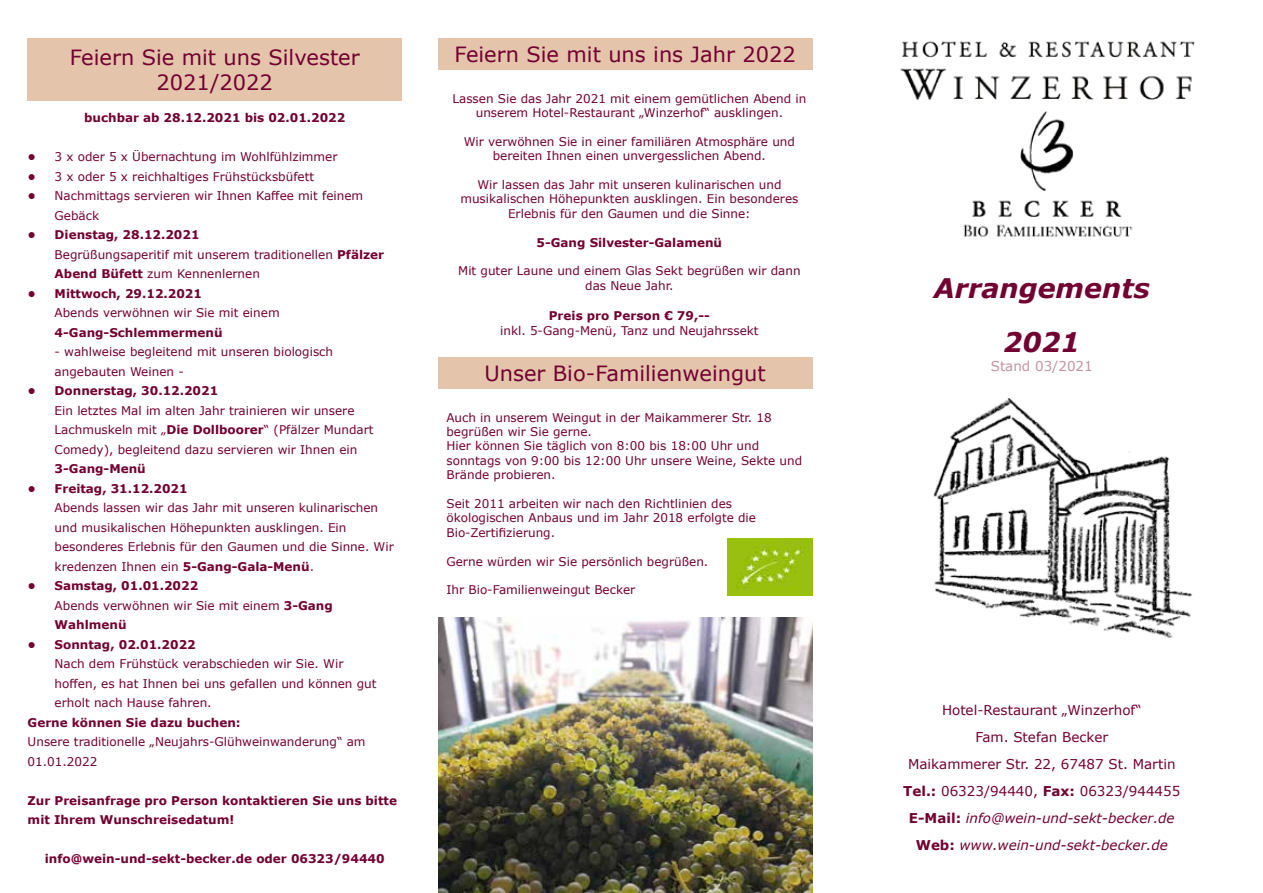
<style>
.page{position:relative;width:1263px;height:893px;background:#fff}
.page>*{position:absolute;margin:0;border:0;box-sizing:border-box;transform-origin:0 0}
.t1{font:italic 700 27px/54px "Verdana";color:#720031;text-align:center}
.t2{font:21px/25.2px "Verdana";color:#720031;text-align:center}
.t3{font:13.5px/27px "Verdana";color:#720031;text-align:center}
.t4{font:13.5px "Verdana";color:#c392a0}
.t5{font:12px/19.5px "Verdana";color:#720031}
.t6{font:700 12px/19.5px "Verdana";color:#720031}
.s1{font-weight:700}
.s2{font-weight:400}
.s3{font-style:italic}
</style>
<div class="page">
<img style="left:900px;top:41px;width:295px;height:197px">
<div style="left:28px;top:38px;width:374px;height:63px;background:#e4c4ab"></div>
<img style="left:933px;top:398px;width:260px;height:240px">
<img style="left:438px;top:617px;width:374px;height:276px">
<div style="left:438px;top:357px;width:374px;height:31px;background:#e4c4ab"></div>
<img style="left:728px;top:539px;width:84px;height:56px">
<div style="left:438px;top:38px;width:374px;height:32px;background:#e4c4ab"></div>
<h2 class="t2" style="left:70px;top:45px;width:292px">Feiern Sie mit uns Silvester<br>2021/2022</h2>
<p class="t6" style="left:84px;top:108px;width:263px">buchbar ab 28.12.2021 bis 02.01.2022</p>
<p class="t5" style="left:28px;top:147px;width:311px"><span class="s1">•</span> 3 x oder 5 x Übernachtung im Wohlfühlzimmer</p>
<p class="t5" style="left:28px;top:167px;width:288px"><span class="s1">•</span> 3 x oder 5 x reichhaltiges Frühstücksbüfett</p>
<p class="t5" style="left:55px;top:186px;width:310px;text-indent:-27px"><span class="s1">•</span> Nachmittags servieren wir Ihnen Kaffee mit feinem<br>Gebäck</p>
<p class="t5" style="left:55px;top:225px;width:331px;text-indent:-27px"><span class="s1">• Dienstag, 28.12.2021<br></span>Begrüßungsaperitif mit unserem traditionellen <span class="s1">Pfälzer<br>Abend Büfett</span> zum Kennenlernen</p>
<p class="t6" style="left:28px;top:283px;width:176px">• Mittwoch, 29.12.2021</p>
<p class="t5" style="left:55px;top:303px;width:227px">Abends verwöhnen wir Sie mit einem</p>
<p class="t6" style="left:55px;top:322px;width:169px">4-Gang-Schlemmermenü</p>
<p class="t5" style="left:55px;top:342px;width:280px">- wahlweise begleitend mit unseren biologisch angebauten Weinen -</p>
<p class="t6" style="left:28px;top:381px;width:192px">• Donnerstag, 30.12.2021</p>
<p class="t5" style="left:55px;top:401px;width:320px">Ein letztes Mal im alten Jahr trainieren wir unsere<br>Lachmuskeln mit „<span class="s1">Die Dollboorer</span>“ (Pfälzer Mundart<br>Comedy), begleitend dazu servieren wir Ihnen ein</p>
<p class="t6" style="left:55px;top:459px;width:93px">3-Gang-Menü</p>
<p class="t6" style="left:28px;top:478px;width:162px">• Freitag, 31.12.2021</p>
<p class="t5" style="left:55px;top:498px;width:341px">Abends lassen wir das Jahr mit unseren kulinarischen und musikalischen Höhepunkten ausklingen. Ein besonderes Erlebnis für den Gaumen und die Sinne. Wir kredenzen Ihnen ein <span class="s1">5-Gang-Gala-Menü</span>.</p>
<p class="t6" style="left:55px;top:576px;width:280px;text-indent:-27px">• Samstag, 01.01.2022<br><span class="s2">Abends verwöhnen wir Sie mit einem</span> 3-Gang<br>Wahlmenü</p>
<p class="t6" style="left:28px;top:634px;width:170px">• Sonntag, 02.01.2022</p>
<p class="t5" style="left:55px;top:654px;width:323px">Nach dem Frühstück verabschieden wir Sie. Wir hoffen, es hat Ihnen bei uns gefallen und können gut erholt nach Hause fahren.</p>
<p class="t6" style="left:28px;top:712px;width:215px">Gerne können Sie dazu buchen:</p>
<p class="t5" style="left:28px;top:732px;width:339px">Unsere traditionelle „Neujahrs-Glühweinwanderung“ am<br>01.01.2022</p>
<p class="t6" style="left:28px;top:790px;width:371px">Zur Preisanfrage pro Person kontaktieren Sie uns bitte mit Ihrem Wunschreisedatum!</p>
<p class="t6" style="left:45px;top:849px;width:341px">info@wein-und-sekt-becker.de oder 06323/94440</p>
<h2 class="t2" style="left:454px;top:41px;width:343px">Feiern Sie mit uns ins Jahr 2022</h2>
<p class="t5" style="left:452px;top:91px;width:355px;line-height:14.4px;text-align:center">Lassen Sie das Jahr 2021 mit einem gemütlichen Abend in unserem Hotel-Restaurant „Winzerhof“ ausklingen.</p>
<p class="t5" style="left:464px;top:134px;width:333px;line-height:14.4px;text-align:center">Wir verwöhnen Sie in einer familiären Atmosphäre und bereiten Ihnen einen unvergesslichen Abend.</p>
<p class="t5" style="left:460px;top:177px;width:340px;line-height:14.4px;text-align:center">Wir lassen das Jahr mit unseren kulinarischen und musikalischen Höhepunkten ausklingen. Ein besonderes<br>Erlebnis für den Gaumen und die Sinne:</p>
<p class="t6" style="left:537px;top:232px;width:187px">5-Gang Silvester-Galamenü</p>
<p class="t5" style="left:458px;top:264px;width:344px;line-height:14.4px;text-align:center">Mit guter Laune und einem Glas Sekt begrüßen wir dann das Neue Jahr.</p>
<p class="t6" style="left:549px;top:306px;width:163px">Preis pro Person € 79,--</p>
<p class="t5" style="left:500px;top:321px;width:260px">inkl. 5-Gang-Menü, Tanz und Neujahrssekt</p>
<h2 class="t2" style="left:484px;top:360px;width:283px">Unser Bio-Familienweingut</h2>
<p class="t5" style="left:446px;top:410px;width:357px;line-height:14.4px">Auch in unserem Weingut in der Maikammerer Str. 18 begrüßen wir Sie gerne.<br>Hier können Sie täglich von 8:00 bis 18:00 Uhr und sonntags von 9:00 bis 12:00 Uhr unsere Weine, Sekte und Brände probieren.</p>
<p class="t5" style="left:446px;top:496px;width:311px;line-height:14.4px">Seit 2011 arbeiten wir nach den Richtlinien des ökologischen Anbaus und im Jahr 2018 erfolgte die<br>Bio-Zertifizierung.</p>
<p class="t5" style="left:446px;top:551px;width:263px">Gerne würden wir Sie persönlich begrüßen.</p>
<p class="t5" style="left:446px;top:580px;width:190px">Ihr Bio-Familienweingut Becker</p>
<h1 class="t1" style="left:934px;top:260px;width:217px">Arrangements<br>2021</h1>
<p class="t4" style="left:991px;top:357px;width:104px">Stand 03/2021</p>
<p class="t3" style="left:903px;top:697px;width:279px">Hotel-Restaurant „Winzerhof“<br>Fam. Stefan Becker<br>Maikammerer Str. 22, 67487 St. Martin <span class="s1">Tel.:</span> 06323/94440, <span class="s1">Fax:</span> 06323/944455<br><span class="s1">E-Mail:</span> <span class="s3">info@wein-und-sekt-becker.de </span><span class="s1">Web:</span> <span class="s3">www.wein-und-sekt-becker.de</span></p>
</div>
